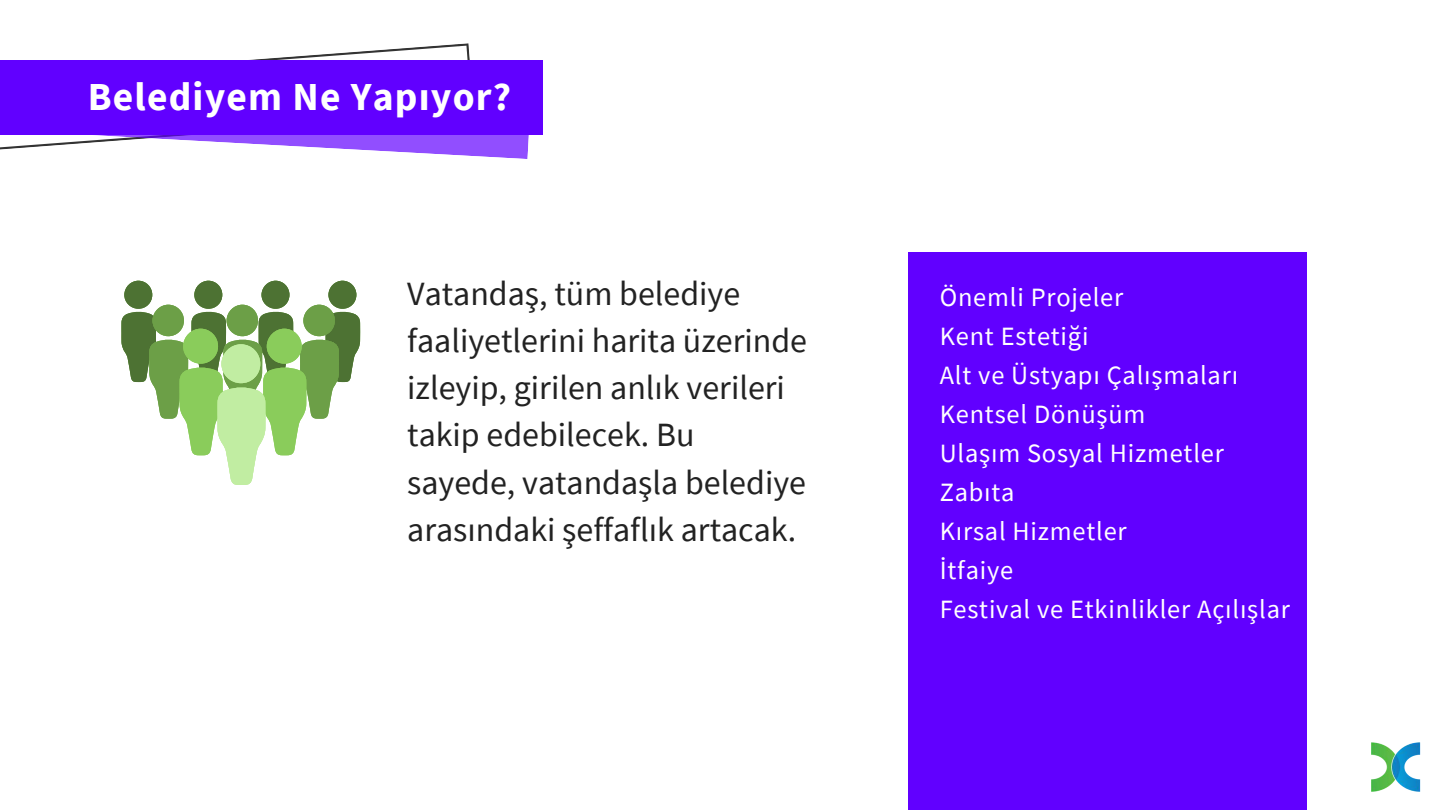
<style>
.page{position:relative;width:1440px;height:810px;background:#fff}
.page>*{position:absolute;margin:0;border:0;box-sizing:border-box;transform-origin:0 0}
.t1{font:700 39.6px "Source Sans Pro";letter-spacing:.03em;color:#fff}
.t2{font:34px/47.2px "Source Sans Pro";color:#222}
.t3{font:26.4px/39px "Source Sans Pro";letter-spacing:.03em;color:#fff}
</style>
<div class="page">
<div style="left:908px;top:252px;width:398px;height:558px;background:#6100ff"></div>
<svg style="left:0;top:43px;width:530px;height:116px"></svg>
<div style="left:0;top:61px;width:543px;height:74px;background:#6100ff"></div>
<svg style="left:121px;top:281px;width:239px;height:204px"></svg>
<div style="left:221px;top:344px;width:39px;height:39px;background:#c1eda2;border-radius:50%"></div>
<img style="left:1371px;top:742px;width:50px;height:50px">
<p class="t1" style="left:88px;top:71px;width:425px">Belediyem Ne Yapıyor?</p>
<p class="t2" style="left:407px;top:269px;width:401px">Vatandaş, tüm belediye faaliyetlerini harita üzerinde izleyip, girilen anlık verileri takip edebilecek. Bu sayede, vatandaşla belediye arasındaki şeffaflık artacak.</p>
<p class="t3" style="left:940px;top:277px;width:352px">Önemli Projeler<br>Kent Estetiği<br>Alt ve Üstyapı Çalışmaları<br>Kentsel Dönüşüm<br>Ulaşım Sosyal Hizmetler<br>Zabıta<br>Kırsal Hizmetler<br>İtfaiye<br>Festival ve Etkinlikler Açılışlar</p>
</div>
